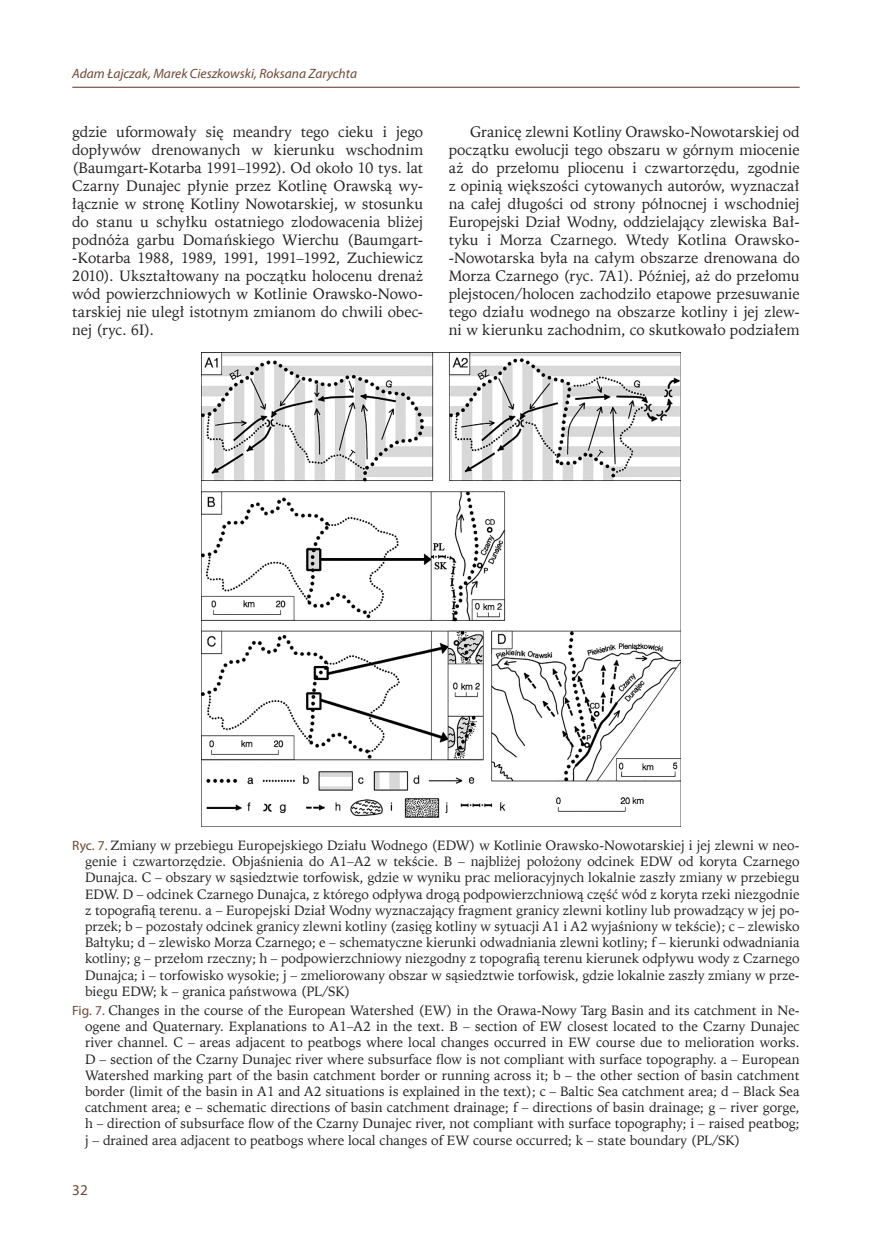
<style>
.page{position:relative;width:872px;height:1245px;background:#fff}
.page>*{position:absolute;margin:0;border:0;box-sizing:border-box;transform-origin:0 0}
.t1{font:15px/18px "Iowan Old St EU";color:#231f20;text-align:justify}
.t2{font:15px "Myriad Pro";color:#6d4734}
.Tytuł_tabeli_ryciny_PL{font:13.5px/16.2px "Iowan Old St EU";color:#231f20;text-align:justify}
.Tytuł_tabeli_ryciny_ENG{font:13.5px/16.2px "Iowan Old St EU";color:#231f20;text-align:justify}
.t3{font:italic 13.5px "Myriad Pro";color:#6d4734}
.s1{font-family:"Myriad Pro";color:#6d4734}
</style>
<div class="page">
<hr style="left:72px;top:87px;width:727px;height:1px;background:#6d4734">
<img style="left:201px;top:352px;width:479px;height:475px">
<p class="t3" style="left:72px;top:65px;width:286px">Adam Łajczak, Marek Cieszkowski, Roksana Zarychta</p>
<p class="t1" style="left:72px;top:123px;width:352px">gdzie uformowały się meandry tego cieku i jego dopływów drenowanych w kierunku wschodnim (Baumgart-Kotarba 1991–1992). Od około 10 tys. lat Czarny Dunajec płynie przez Kotlinę Orawską wy&shy;łącznie w stronę Kotliny Nowotarskiej, w stosunku do stanu u schyłku ostatniego zlodowacenia bliżej podnóża garbu Domańskiego Wierchu (Baumgart--Kotarba 1988, 1989, 1991, 1991–1992, Zuchiewicz 2010). Ukształtowany na początku holocenu drenaż wód powierzchniowych w Kotlinie Orawsko-Nowo&shy;tarskiej nie uległ istotnym zmianom do chwili obec&shy;nej (ryc. 6I).</p>
<p class="t1" style="left:449px;top:123px;width:352px;text-indent:21px">Granicę zlewni Kotliny Orawsko-Nowotarskiej od początku ewolucji tego obszaru w górnym miocenie aż do przełomu pliocenu i czwartorzędu, zgodnie z opinią większości cytowanych autorów, wyznaczał na całej długości od strony północnej i wschodniej Europejski Dział Wodny, oddzielający zlewiska Bał&shy;tyku i Morza Czarnego. Wtedy Kotlina Orawsko--Nowotarska była na całym obszarze drenowana do Morza Czarnego (ryc. 7A1). Później, aż do przełomu plejstocen/holocen zachodziło etapowe przesuwanie tego działu wodnego na obszarze kotliny i jej zlew&shy;ni w kierunku zachodnim, co skutkowało podziałem</p>
<p class="Tytuł_tabeli_ryciny_PL" style="left:85px;top:837px;width:716px;text-indent:-13px"><span class="s1">Ryc. 7.</span> Zmiany w przebiegu Europejskiego Działu Wodnego (EDW) w Kotlinie Orawsko-Nowotarskiej i jej zlewni w neo&shy;genie i czwartorzędzie. Objaśnienia do A1–A2 w tekście. B – najbliżej położony odcinek EDW od koryta Czarnego Dunajca. C – obszary w sąsiedztwie torfowisk, gdzie w wyniku prac melioracyjnych lokalnie zaszły zmiany w przebiegu EDW. D – odcinek Czarnego Dunajca, z którego odpływa drogą podpowierzchniową część wód z koryta rzeki niezgodnie z topografią terenu. a – Europejski Dział Wodny wyznaczający fragment granicy zlewni kotliny lub prowadzący w jej po&shy;przek; b – pozostały odcinek granicy zlewni kotliny (zasięg kotliny w sytuacji A1 i A2 wyjaśniony w tekście); c – zlewisko Bałtyku; d – zlewisko Morza Czarnego; e – schematyczne kierunki odwadniania zlewni kotliny; f – kierunki odwadniania kotliny; g – przełom rzeczny; h – podpowierzchniowy niezgodny z topografią terenu kierunek odpływu wody z Czarnego Dunajca; i – torfowisko wysokie; j – zmeliorowany obszar w sąsiedztwie torfowisk, gdzie lokalnie zaszły zmiany w prze&shy;biegu EDW; k – granica państwowa (PL/SK)</p>
<p class="Tytuł_tabeli_ryciny_ENG" style="left:85px;top:1002px;width:716px;text-indent:-13px"><span class="s1">Fig. 7.</span> Changes in the course of the European Watershed (EW) in the Orawa-Nowy Targ Basin and its catchment in Ne&shy;ogene and Quaternary. Explanations to A1–A2 in the text. B – section of EW closest located to the Czarny Dunajec river channel. C – areas adjacent to peatbogs where local changes occurred in EW course due to melioration works.<br>D – section of the Czarny Dunajec river where subsurface flow is not compliant with surface topography. a – European Watershed marking part of the basin catchment border or running across it; b – the other section of basin catchment border (limit of the basin in A1 and A2 situations is explained in the text); c – Baltic Sea catchment area; d – Black Sea catchment area; e – schematic directions of basin catchment drainage; f – directions of basin drainage; g – river gorge, h – direction of subsurface flow of the Czarny Dunajec river, not compliant with surface topography; i – raised peatbog; j – drained area adjacent to peatbogs where local changes of EW course occurred; k – state boundary (PL/SK)</p>
<p class="t2" style="left:72px;top:1181px;width:17px">32</p>
</div>
